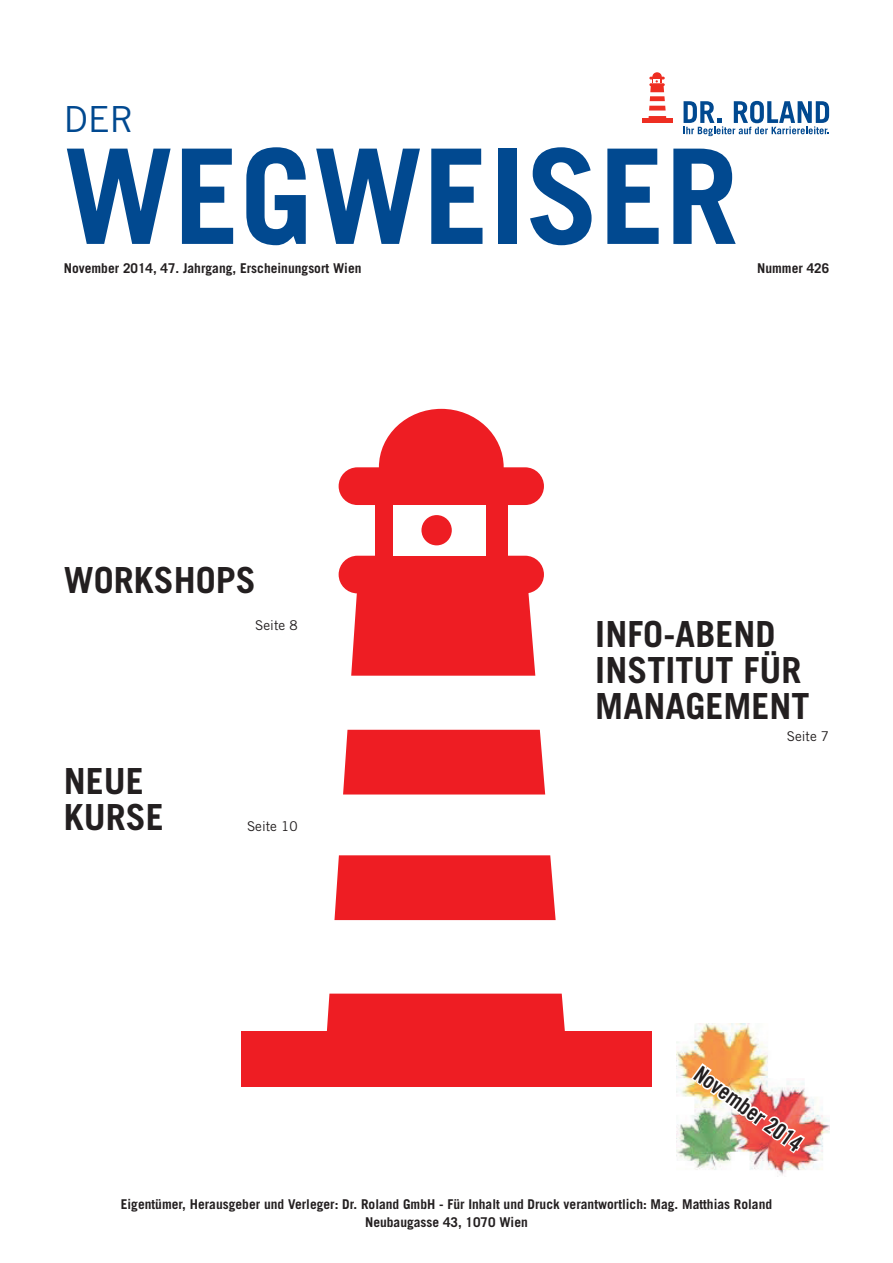
<style>
.page{position:relative;width:893px;height:1263px;background:#fff}
.page>*{position:absolute;margin:0;border:0;box-sizing:border-box;transform-origin:0 0}
.t1{font:700 132px "Trade Gothic LT Std";color:#014990}
.t2{font:700 36px/36px "Trade Gothic LT Std";color:#231f20}
.t3{font:36px "Trade Gothic LT Std";color:#014990}
.t4{font:22.5px "Trade Gothic LT Std Bd Cn 20";color:#231f20}
.t5{font:700 13.5px/17.5px "Trade Gothic LT Std";color:#231f20;text-align:center}
.t6{font:13.5px "Trade Gothic LT Std";color:#231f20}
</style>
<div class="page">
<div style="left:339px;top:556px;width:205px;height:37px;background:#ee1d23;border-radius:19px"></div>
<div style="left:375px;top:505px;width:133px;height:51px;background:#ee1d23"></div>
<div style="left:339px;top:467px;width:205px;height:38px;background:#ee1d23;border-radius:19px"></div>
<div style="left:379px;top:409px;width:125px;height:117px;background:#ee1d23;border-radius:50%"></div>
<div style="left:241px;top:1031px;width:411px;height:56px;background:#ee1d23"></div>
<div style="left:394px;top:505px;width:92px;height:51px;background:#fff"></div>
<div style="left:421px;top:515px;width:31px;height:30px;background:#ee1d23;border-radius:50%"></div>
<svg style="left:326px;top:584px;width:239px;height:447px"></svg>
<svg style="left:683px;top:101px;width:146px;height:35px"></svg>
<div style="left:652px;top:72px;width:10px;height:9px;background:#ee2e22;border-radius:50%"></div>
<hr style="left:642px;top:119px;width:31px;height:4px;background:#ee2e22">
<svg style="left:650px;top:92px;width:14px;height:1px"></svg>
<div style="left:648px;top:116px;width:18px;height:5px;background:#ee2e22"></div>
<div style="left:650px;top:96px;width:15px;height:5px;background:#ee2e22"></div>
<svg style="left:649px;top:77px;width:16px;height:15px"></svg>
<div style="left:649px;top:106px;width:17px;height:5px;background:#ee2e22"></div>
<img style="left:677px;top:1024px;width:152px;height:151px">
<img style="left:689px;top:1061px;width:118px;height:94px">
<h2 class="t3" style="left:64px;top:98px;width:72px">DER</h2>
<h1 class="t1" style="left:64px;top:116px;width:676px">WEGWEISER</h1>
<p class="t5" style="left:64px;top:260px;width:299px">November 2014, 47. Jahrgang, Erscheinungsort Wien</p>
<p class="t5" style="left:757px;top:260px;width:74px">Nummer 426</p>
<h2 class="t2" style="left:64px;top:562px;width:194px">WORKSHOPS</h2>
<h2 class="t2" style="left:64px;top:762px;width:102px">NEUE<br>KURSE</h2>
<p class="t6" style="left:255px;top:617px;width:44px">Seite 8</p>
<p class="t6" style="left:247px;top:818px;width:52px">Seite 10</p>
<h2 class="t2" style="left:595px;top:615px;width:216px">INFO-ABEND<br>INSTITUT FÜR<br>MANAGEMENT</h2>
<p class="t6" style="left:787px;top:728px;width:44px">Seite 7</p>
<h3 class="t4" style="left:705px;top:1060px;width:129px;rotate:36deg">November 2014</h3>
<p class="t5" style="left:121px;top:1195px;width:653px">Eigentümer, Herausgeber und Verleger: Dr. Roland GmbH - Für Inhalt und Druck verantwortlich: Mag. Matthias Roland<br>Neubaugasse 43, 1070 Wien</p>
</div>
